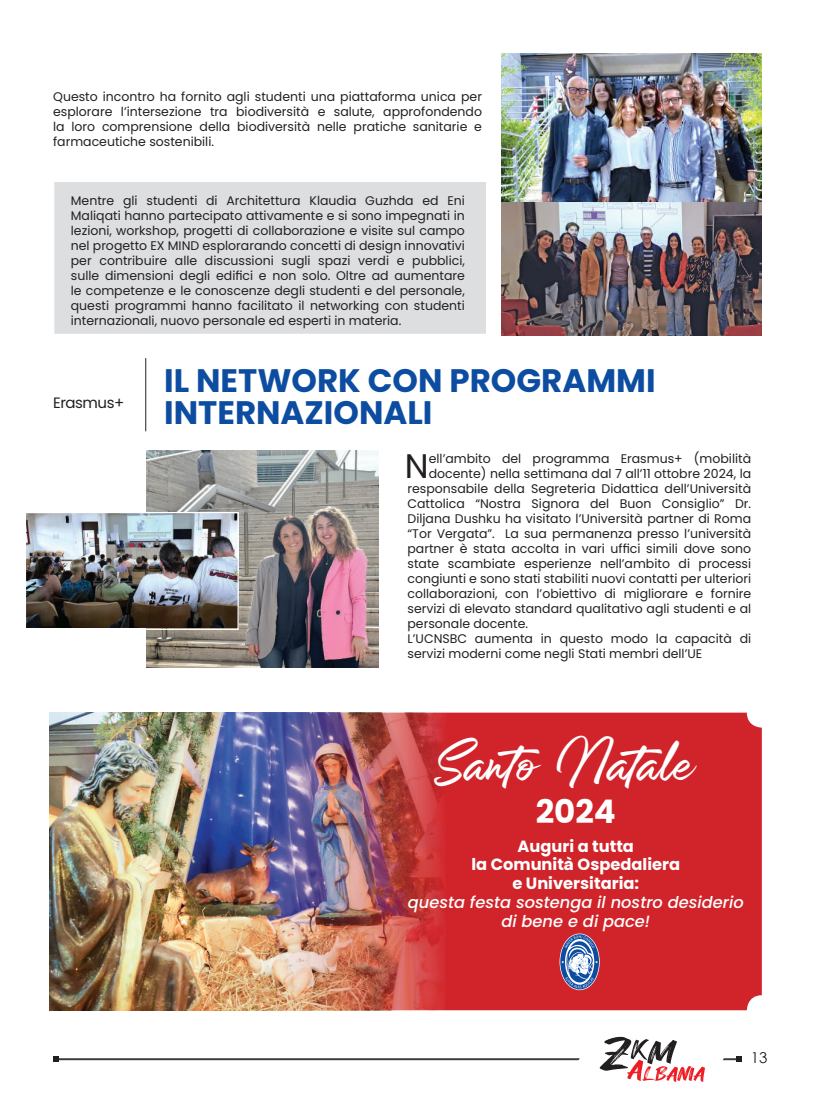
<style>
.page{position:relative;width:815px;height:1099px;background:#fff}
.page>*{position:absolute;margin:0;border:0;box-sizing:border-box;transform-origin:0 0}
.t1{font:48.38px "Bezar PERSONAL USE ONLY";color:#fff}
.t2{font:34px "Poppins";color:#231f20}
.t3{font:700 32.5px/31.2px "Poppins";color:#0d4da1}
.t4{font:700 32.5px "Poppins";color:#fff}
.t5{font:italic 500 16.25px/18.8px "Poppins";color:#fff;text-align:center}
.t6{font:700 16.25px/18.8px "Poppins";color:#fff;text-align:center}
.t7{font:15px "Poppins";letter-spacing:-.03em;color:#231f20}
.t8{font:15px "Century Gothic";color:#231f20}
.t9{font:12.5px/15px "Poppins";color:#231f20;text-align:justify}
</style>
<div class="page">
<div style="left:51px;top:712px;width:711px;height:298px;background:#d1232a;border-radius:15px"></div>
<hr style="left:56px;top:1059px;width:683px;height:1px;background:#231f20">
<hr style="left:56px;top:1058px;width:683px;height:1px;background:#231f20">
<svg style="left:53px;top:1056px;width:5px;height:5px"></svg>
<svg style="left:568px;top:1036px;width:174px;height:45px"></svg>
<hr style="left:145px;top:358px;width:1px;height:73px;background:#231f20">
<img style="left:501px;top:53px;width:261px;height:282px">
<div style="left:53px;top:181px;width:434px;height:154px;background:#dddee0;border:1px solid #fff"></div>
<img style="left:146px;top:450px;width:232px;height:217px">
<img style="left:50px;top:712px;width:396px;height:298px">
<img style="left:27px;top:514px;width:210px;height:114px">
<div style="left:25px;top:512px;width:214px;height:118px;border:1px solid #fff"></div>
<svg style="left:560px;top:933px;width:40px;height:57px"></svg>
<p class="t9" style="left:53px;top:89px;width:430px">Questo incontro ha fornito agli studenti una piattaforma unica per esplorare l’intersezione tra biodiversità e salute, approfondendo la loro comprensione della biodiversità nelle pratiche sanitarie e farmaceutiche sostenibili.</p>
<p class="t9" style="left:71px;top:193px;width:396px">Mentre gli studenti di Architettura Klaudia Guzhda ed Eni Maliqati hanno partecipato attivamente e si sono impegnati in lezioni, workshop, progetti di collaborazione e visite sul campo nel progetto EX MIND esplorarando concetti di design innovativi per contribuire alle discussioni sugli spazi verdi e pubblici, sulle dimensioni degli edifici e non solo. Oltre ad aumentare le competenze e le conoscenze degli studenti e del personale, questi programmi hanno facilitato il networking con studenti internazionali, nuovo personale ed esperti in materia.</p>
<p class="t7" style="left:53px;top:394px;width:73px">Erasmus+</p>
<h3 class="t3" style="left:164px;top:365px;width:493px">IL NETWORK CON PROGRAMMI<br>INTERNAZIONALI</h3>
<h2 class="t2" style="left:405px;top:447px;width:25px">N</h2>
<p class="t9" style="left:429px;top:451px;width:324px">ell’ambito del programma Erasmus+ (mobilità</p>
<p class="t9" style="left:429px;top:466px;width:324px">docente) nella settimana dal 7 all’11 ottobre 2024, la</p>
<p class="t9" style="left:407px;top:481px;width:345px">responsabile della Segreteria Didattica dell’Università</p>
<p class="t9" style="left:407px;top:496px;width:345px">Cattolica “Nostra Signora del Buon Consiglio” Dr.</p>
<p class="t9" style="left:407px;top:511px;width:345px">Diljana Dushku ha visitato l’Università partner di Roma</p>
<p class="t9" style="left:407px;top:526px;width:345px">“Tor Vergata”. La sua permanenza presso l’università</p>
<p class="t9" style="left:407px;top:541px;width:345px">partner è stata accolta in vari uffici simili dove sono</p>
<p class="t9" style="left:407px;top:556px;width:345px">state scambiate esperienze nell’ambito di processi</p>
<p class="t9" style="left:407px;top:571px;width:345px">congiunti e sono stati stabiliti nuovi contatti per ulteriori</p>
<p class="t9" style="left:407px;top:586px;width:345px">collaborazioni, con l’obiettivo di migliorare e fornire</p>
<p class="t9" style="left:407px;top:601px;width:345px">servizi di elevato standard qualitativo agli studenti e al</p>
<p class="t9" style="left:407px;top:616px;width:122px">personale docente.</p>
<p class="t9" style="left:407px;top:631px;width:345px">L’UCNSBC aumenta in questo modo la capacità di</p>
<p class="t9" style="left:407px;top:646px;width:296px">servizi moderni come negli Stati membri dell’UE</p>
<h1 class="t1" style="left:434px;top:736px;width:263px">Santo Natale</h1>
<h3 class="t4" style="left:536px;top:792px;width:82px">2024</h3>
<h3 class="t6" style="left:471px;top:836px;width:210px">Auguri a tutta<br>la Comunità Ospedaliera e Universitaria:</h3>
<h3 class="t5" style="left:408px;top:893px;width:338px">questa festa sostenga il nostro desiderio di bene e di pace!</h3>
<p class="t8" style="left:751px;top:1046px;width:18px">13</p>
</div>
